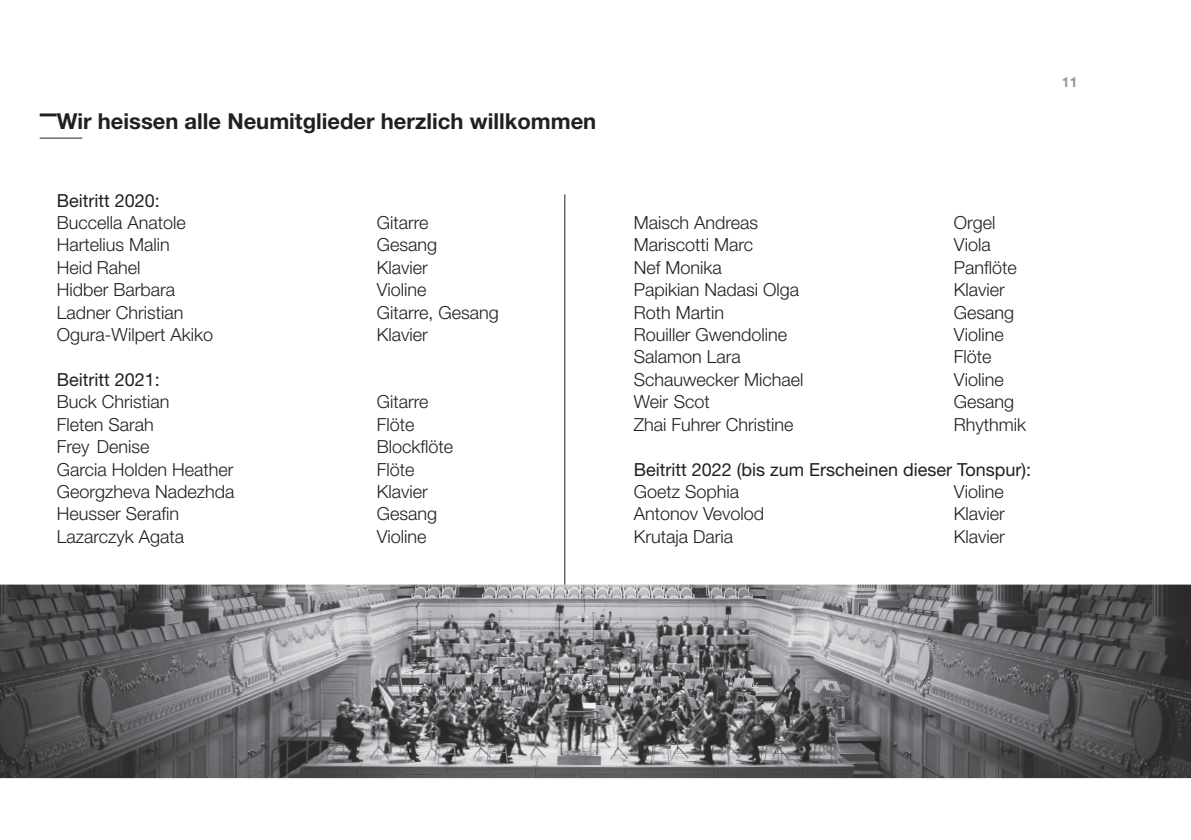
<style>
.page{position:relative;width:1191px;height:840px;background:#fff}
.page>*{position:absolute;margin:0;border:0;box-sizing:border-box;transform-origin:0 0}
.t1{font:700 22px "Helvetica Neue LT Std";color:#231f20}
.t2{font:300 18px "Helvetica Neue LT Std";color:#231f20}
.t3{font:18px "Helvetica Neue LT Std";color:#231f20}
.t4{font:700 14px "Helvetica Neue LT Std";color:#939598}
</style>
<div class="page">
<hr style="left:40px;top:113px;width:17px;height:3px;background:#231f20">
<hr style="left:40px;top:138px;width:42px;height:1px;background:#231f20">
<hr style="left:564px;top:194px;width:1px;height:391px;background:#231f20">
<img style="left:0;top:584px;width:1191px;height:193px">
<p class="t1" style="left:57px;top:108px;width:541px">Wir heissen alle Neumitglieder herzlich willkommen</p>
<p class="t3" style="left:57px;top:189px;width:105px">Beitritt 2020:</p>
<p class="t2" style="left:57px;top:211px;width:131px">Buccella Anatole</p>
<p class="t2" style="left:377px;top:211px;width:53px">Gitarre</p>
<p class="t2" style="left:57px;top:234px;width:115px">Hartelius Malin</p>
<p class="t2" style="left:377px;top:234px;width:62px">Gesang</p>
<p class="t2" style="left:57px;top:256px;width:85px">Heid Rahel</p>
<p class="t2" style="left:377px;top:256px;width:53px">Klavier</p>
<p class="t2" style="left:57px;top:279px;width:120px">Hidber Barbara</p>
<p class="t2" style="left:377px;top:279px;width:51px">Violine</p>
<p class="t2" style="left:57px;top:301px;width:128px">Ladner Christian</p>
<p class="t2" style="left:377px;top:301px;width:124px">Gitarre, Gesang</p>
<p class="t2" style="left:57px;top:323px;width:158px">Ogura-Wilpert Akiko</p>
<p class="t2" style="left:377px;top:323px;width:53px">Klavier</p>
<p class="t3" style="left:57px;top:368px;width:105px">Beitritt 2021:</p>
<p class="t2" style="left:57px;top:391px;width:114px">Buck Christian</p>
<p class="t2" style="left:377px;top:391px;width:53px">Gitarre</p>
<p class="t2" style="left:57px;top:413px;width:99px">Fleten Sarah</p>
<p class="t2" style="left:377px;top:413px;width:39px">Flöte</p>
<p class="t2" style="left:57px;top:435px;width:94px">Frey Denise</p>
<p class="t2" style="left:377px;top:435px;width:78px">Blockflöte</p>
<p class="t2" style="left:57px;top:458px;width:178px">Garcia Holden Heather</p>
<p class="t2" style="left:377px;top:458px;width:39px">Flöte</p>
<p class="t2" style="left:57px;top:480px;width:179px">Georgzheva Nadezhda</p>
<p class="t2" style="left:377px;top:480px;width:53px">Klavier</p>
<p class="t2" style="left:57px;top:503px;width:124px">Heusser Serafin</p>
<p class="t2" style="left:377px;top:503px;width:62px">Gesang</p>
<p class="t2" style="left:57px;top:525px;width:129px">Lazarczyk Agata</p>
<p class="t2" style="left:377px;top:525px;width:51px">Violine</p>
<p class="t4" style="left:1062px;top:73px;width:17px">11</p>
<p class="t2" style="left:634px;top:211px;width:126px">Maisch Andreas</p>
<p class="t2" style="left:954px;top:211px;width:43px">Orgel</p>
<p class="t2" style="left:634px;top:234px;width:121px">Mariscotti Marc</p>
<p class="t2" style="left:954px;top:234px;width:38px">Viola</p>
<p class="t2" style="left:634px;top:256px;width:90px">Nef Monika</p>
<p class="t2" style="left:954px;top:256px;width:65px">Panflöte</p>
<p class="t2" style="left:634px;top:278px;width:167px">Papikian Nadasi Olga</p>
<p class="t2" style="left:954px;top:278px;width:53px">Klavier</p>
<p class="t2" style="left:634px;top:301px;width:92px">Roth Martin</p>
<p class="t2" style="left:954px;top:301px;width:62px">Gesang</p>
<p class="t2" style="left:634px;top:323px;width:155px">Rouiller Gwendoline</p>
<p class="t2" style="left:954px;top:323px;width:51px">Violine</p>
<p class="t2" style="left:634px;top:346px;width:109px">Salamon Lara</p>
<p class="t2" style="left:954px;top:346px;width:39px">Flöte</p>
<p class="t2" style="left:634px;top:368px;width:171px">Schauwecker Michael</p>
<p class="t2" style="left:954px;top:368px;width:51px">Violine</p>
<p class="t2" style="left:634px;top:390px;width:78px">Weir Scot</p>
<p class="t2" style="left:954px;top:390px;width:62px">Gesang</p>
<p class="t2" style="left:634px;top:413px;width:161px">Zhai Fuhrer Christine</p>
<p class="t2" style="left:954px;top:413px;width:74px">Rhythmik</p>
<p class="t3" style="left:634px;top:458px;width:399px">Beitritt 2022 (bis zum Erscheinen dieser Tonspur):</p>
<p class="t2" style="left:634px;top:480px;width:107px">Goetz Sophia</p>
<p class="t2" style="left:954px;top:480px;width:51px">Violine</p>
<p class="t2" style="left:634px;top:502px;width:132px">Antonov Vevolod</p>
<p class="t2" style="left:954px;top:502px;width:53px">Klavier</p>
<p class="t2" style="left:634px;top:525px;width:101px">Krutaja Daria</p>
<p class="t2" style="left:954px;top:525px;width:53px">Klavier</p>
</div>
